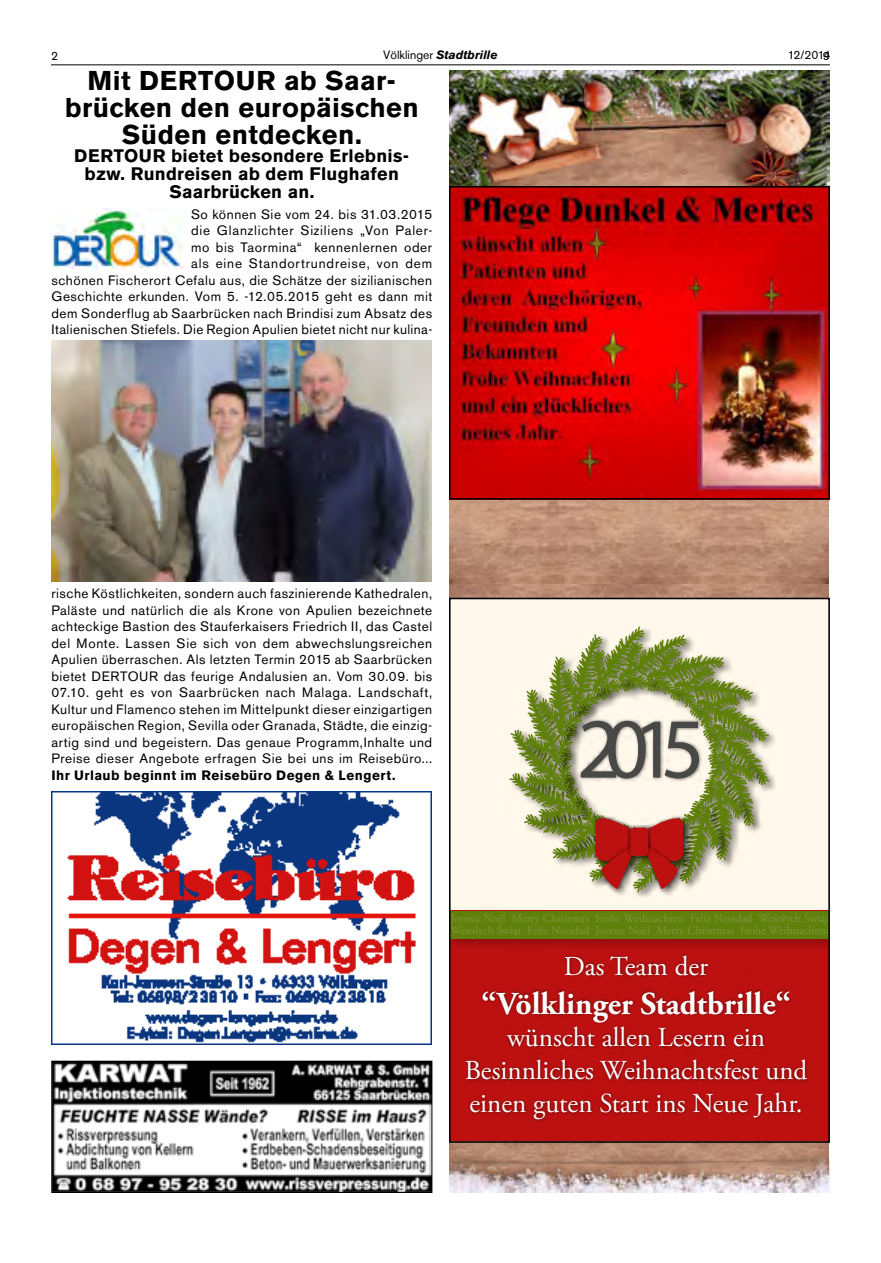
<style>
.page{position:relative;width:881px;height:1263px;background:#fff}
.page>*{position:absolute;margin:0;border:0;box-sizing:border-box;transform-origin:0 0}
.t1{font:85.95px "Myriad Pro";color:#484847}
.t2{font:700 31.95px "Adobe Garamond Pro";color:#fff}
.t3{font:27.3px/32.8px "Adobe Garamond Pro";color:#fff;text-align:center}
.t4{font:700 27px/27px "Akzidenz Grotesk BQ";letter-spacing:.015em;color:#000;text-align:center}
.t5{font:700 18px/18px "Akzidenz Grotesk BQ";letter-spacing:.02em;color:#000;text-align:center}
.t6{font:13.5px/16.5px "Akzidenz Grotesk BQ";letter-spacing:.04em;color:#000;text-align:right}
.t7{font:700 13.5px "Akzidenz Grotesk BQ";letter-spacing:.04em;color:#000}
.t8{font:italic 700 12px "Akzidenz Grotesk BQ";color:#000}
.t9{font:12px "Akzidenz Grotesk BQ";letter-spacing:-.085em;color:#000}
.t10{font:11.85px/11.9px "Adobe Garamond Pro";color:#7f963c}
.s1{font-weight:400;font-style:normal}
</style>
<div class="page">
<hr style="left:51px;top:64px;width:778px;height:1px;background:#000">
<img style="left:449px;top:584px;width:72px;height:14px">
<img style="left:521px;top:583px;width:96px;height:15px">
<img style="left:617px;top:583px;width:92px;height:15px">
<img style="left:709px;top:583px;width:119px;height:15px">
<img style="left:755px;top:500px;width:73px;height:83px">
<img style="left:755px;top:1143px;width:73px;height:9px">
<img style="left:659px;top:500px;width:96px;height:83px">
<img style="left:659px;top:1143px;width:96px;height:9px">
<img style="left:568px;top:500px;width:91px;height:83px">
<img style="left:568px;top:1143px;width:91px;height:9px">
<img style="left:449px;top:500px;width:119px;height:84px">
<img style="left:449px;top:1143px;width:119px;height:9px">
<img style="left:449px;top:70px;width:380px;height:116px">
<img style="left:449px;top:1152px;width:380px;height:40px">
<img style="left:452px;top:189px;width:374px;height:308px">
<div style="left:449px;top:186px;width:380px;height:314px;border:2px solid #000"></div>
<div style="left:449px;top:598px;width:379px;height:357px;background:#fff8eb"></div>
<div style="left:449px;top:911px;width:379px;height:230px;background:#bd1111"></div>
<div style="left:449px;top:906px;width:379px;height:45px;background:#000;opacity:.25"></div>
<div style="left:449px;top:911px;width:379px;height:27px;background:#60800c"></div>
<div style="left:707px;top:721px;width:71px;height:72px;background:#000;opacity:.5"></div>
<div style="left:594px;top:816px;width:99px;height:81px;background:#000;opacity:.5"></div>
<svg style="left:509px;top:626px;width:260px;height:266px"></svg>
<div style="left:627px;top:825px;width:23px;height:33px;background:#000;opacity:.5"></div>
<div style="left:630px;top:828px;width:18px;height:28px;background:#bd1111;border-radius:4px"></div>
<div style="left:577px;top:718px;width:124px;height:63px;background:#000;opacity:.5"></div>
<div style="left:463px;top:953px;width:346px;height:169px;background:#000;opacity:.5"></div>
<div style="left:449px;top:598px;width:380px;height:545px;border:2px solid #000"></div>
<img style="left:51px;top:208px;width:131px;height:60px">
<img style="left:51px;top:340px;width:381px;height:241px">
<img style="left:51px;top:791px;width:381px;height:254px">
<img style="left:53px;top:1063px;width:377px;height:128px">
<div style="left:51px;top:1061px;width:381px;height:132px;border:1px solid #000"></div>
<p class="t9" style="left:51px;top:49px;width:8px">2</p>
<p class="t8" style="left:383px;top:48px;width:116px"><span class="s1">Völklinger</span> Stadtbrille</p>
<p class="t9" style="left:787px;top:48px;width:44px">12/20149</p>
<h3 class="t4" style="left:65px;top:68px;width:355px">Mit DERTOUR ab Saar&shy;brücken den europäischen<br>Süden entdecken.</h3>
<h3 class="t5" style="left:74px;top:147px;width:336px">DERTOUR bietet besondere Erlebnis&shy;bzw. Rundreisen ab dem Flughafen<br>Saarbrücken an.</h3>
<p class="t6" style="left:51px;top:206px;width:382px">So können Sie vom 24. bis 31.03.2015<br>die Glanzlichter Siziliens „Von Paler-<br>mo bis Taormina“ kennenlernen oder<br>als eine Standortrundreise, von dem<br>schönen Fischerort Cefalu aus, die Schätze der sizilianischen Geschichte erkunden. Vom 5. -12.05.2015 geht es dann mit dem Sonderflug ab Saarbrücken nach Brindisi zum Absatz des Italienischen Stiefels. Die Region Apulien bietet nicht nur kulina-</p>
<p class="t6" style="left:51px;top:585px;width:382px;text-align:justify">rische Köstlichkeiten, sondern auch faszinierende Kathedralen, Paläste und natürlich die als Krone von Apulien bezeichnete achteckige Bastion des Stauferkaisers Friedrich II, das Castel del Monte. Lassen Sie sich von dem abwechslungsreichen Apulien überraschen. Als letzten Termin 2015 ab Saarbrücken bietet DERTOUR das feurige Andalusien an. Vom 30.09. bis 07.10. geht es von Saarbrücken nach Malaga. Landschaft, Kultur und Flamenco stehen im Mittelpunkt dieser einzigartigen europäischen Region, Sevilla oder Granada, Städte, die einzig&shy;artig sind und begeistern. Das genaue Programm,Inhalte und Preise dieser Angebote erfragen Sie bei uns im Reisebüro...</p>
<p class="t7" style="left:51px;top:767px;width:345px">Ihr Urlaub beginnt im Reisebüro Degen &amp; Lengert.</p>
<h1 class="t1" style="left:576px;top:702px;width:129px">2015</h1>
<p class="t10" style="left:450px;top:913px;width:380px">Joyeux Noël Merry Christmas Frohe Weihnachten Feliz Navidad Wesołych Świąt<br>Wesołych Świąt Feliz Navidad Joyeux Noël Merry Christmas Frohe Weihnachten</p>
<h3 class="t3" style="left:563px;top:951px;width:146px">Das Team der</h3>
<h2 class="t2" style="left:481px;top:985px;width:310px">“Völklinger Stadtbrille“</h2>
<h3 class="t3" style="left:464px;top:1022px;width:344px">wünscht allen Lesern ein<br>Besinnliches Weihnachtsfest und einen guten Start ins Neue Jahr.</h3>
</div>
